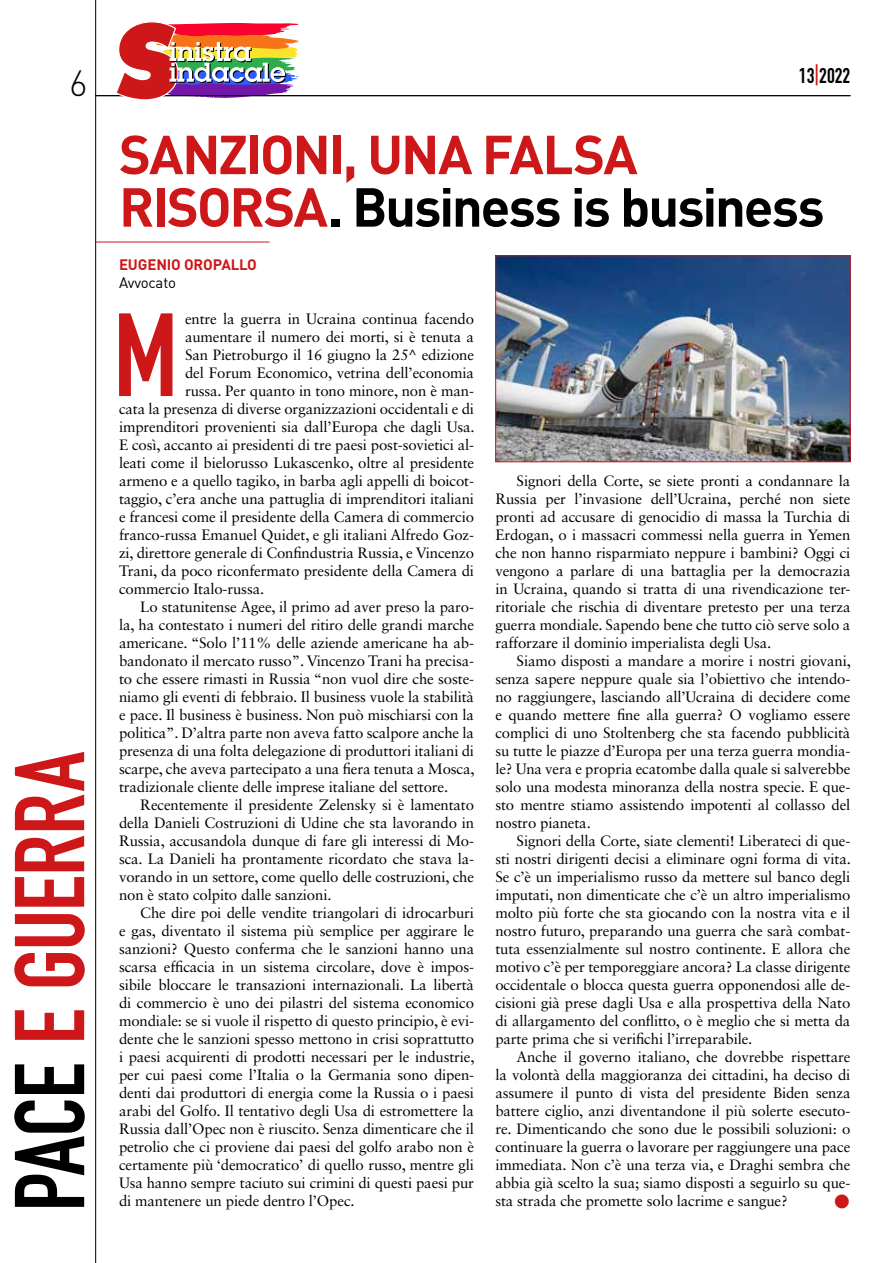
<style>
.page{position:relative;width:893px;height:1263px;background:#fff}
.page>*{position:absolute;margin:0;border:0;box-sizing:border-box;transform-origin:0 0}
.t1{font:116.1px "DIN Engschrift Std";color:#cd1719}
.t2{font:97.35px "DIN Engschrift Std";letter-spacing:-.01em;color:#cd1719}
.t3{font:700 54px/52.5px "DIN";letter-spacing:-.035em;color:#cd1719}
.t4{font:300 36px "DIN";color:#000}
.t5{font:21px "DIN Engschrift Std";color:#000}
.t6{font:15px/18px "Sabon LT Std";letter-spacing:-.01em;color:#000;text-align:justify}
.t7{font:700 15px "DIN";letter-spacing:-.01em;color:#cd1719}
.t8{font:15px "DIN";letter-spacing:-.02em;color:#000}
.t9{font:15px "Zapf Dingbats IT Cby BT";color:#cd1719}
.s1{color:#000}
.s2{color:#cd1719}
</style>
<div class="page">
<hr style="left:95px;top:95px;width:755px;height:1px;background:#000">
<hr style="left:95px;top:0;width:1px;height:1263px;background:#000">
<svg style="left:115px;top:22px;width:184px;height:78px"></svg>
<hr style="left:96px;top:242px;width:174px;height:1px;background:#cd1719">
<img style="left:497px;top:257px;width:351px;height:203px">
<div style="left:495px;top:255px;width:355px;height:207px;border:1px solid #cd1719"></div>
<h3 class="t4" style="left:69px;top:61px;width:20px">6</h3>
<h2 class="t2" style="left:-7px;top:1211px;width:461px;rotate:-90deg"><span class="s1">PACE</span> E GUERRA</h2>
<h3 class="t5" style="left:799px;top:63px;width:53px">13<span class="s2">|</span>2022</h3>
<h3 class="t3" style="left:119px;top:126px;width:707px">SANZIONI, UNA FALSA<br>RISORSA<span class="s1">. Business is business</span></h3>
<p class="t7" style="left:119px;top:255px;width:139px">EUGENIO OROPALLO</p>
<p class="t8" style="left:119px;top:273px;width:58px">Avvocato</p>
<h1 class="t1" style="left:113px;top:287px;width:66px">M</h1>
<p class="t6" style="left:185px;top:310px;width:291px">entre la guerra in Ucraina continua facendo</p>
<p class="t6" style="left:185px;top:328px;width:291px">aumentare il numero dei morti, si è tenuta a</p>
<p class="t6" style="left:185px;top:346px;width:291px">San Pietroburgo il 16 giugno la 25^ edizione</p>
<p class="t6" style="left:185px;top:364px;width:291px">del Forum Economico, vetrina dell’economia</p>
<p class="t6" style="left:185px;top:382px;width:291px">russa. Per quanto in tono minore, non è man-</p>
<p class="t6" style="left:119px;top:400px;width:357px">cata la presenza di diverse organizzazioni occidentali e di</p>
<p class="t6" style="left:119px;top:418px;width:357px">imprenditori provenienti sia dall’Europa che dagli Usa.</p>
<p class="t6" style="left:119px;top:436px;width:357px">E così, accanto ai presidenti di tre paesi post-sovietici al-</p>
<p class="t6" style="left:119px;top:454px;width:357px">leati come il bielorusso Lukascenko, oltre al presidente</p>
<p class="t6" style="left:119px;top:472px;width:357px">armeno e a quello tagiko, in barba agli appelli di boicot-</p>
<p class="t6" style="left:119px;top:490px;width:357px">taggio, c’era anche una pattuglia di imprenditori italiani</p>
<p class="t6" style="left:119px;top:508px;width:357px">e francesi come il presidente della Camera di commercio</p>
<p class="t6" style="left:119px;top:526px;width:357px">franco-russa Emanuel Quidet, e gli italiani Alfredo Goz-</p>
<p class="t6" style="left:119px;top:544px;width:357px">zi, direttore generale di Confindustria Russia, e Vincenzo</p>
<p class="t6" style="left:119px;top:562px;width:357px">Trani, da poco riconfermato presidente della Camera di</p>
<p class="t6" style="left:119px;top:580px;width:147px">commercio Italo-russa.</p>
<p class="t6" style="left:140px;top:598px;width:335px">Lo statunitense Agee, il primo ad aver preso la paro-</p>
<p class="t6" style="left:119px;top:616px;width:357px">la, ha contestato i numeri del ritiro delle grandi marche</p>
<p class="t6" style="left:119px;top:634px;width:357px">americane. “Solo l’11% delle aziende americane ha ab-</p>
<p class="t6" style="left:119px;top:652px;width:357px">bandonato il mercato russo”. Vincenzo Trani ha precisa-</p>
<p class="t6" style="left:119px;top:670px;width:357px">to che essere rimasti in Russia “non vuol dire che soste-</p>
<p class="t6" style="left:119px;top:688px;width:357px">niamo gli eventi di febbraio. Il business vuole la stabilità</p>
<p class="t6" style="left:119px;top:706px;width:357px">e pace. Il business è business. Non può mischiarsi con la</p>
<p class="t6" style="left:119px;top:724px;width:357px">politica”. D’altra parte non aveva fatto scalpore anche la</p>
<p class="t6" style="left:119px;top:742px;width:357px">presenza di una folta delegazione di produttori italiani di</p>
<p class="t6" style="left:119px;top:760px;width:357px">scarpe, che aveva partecipato a una fiera tenuta a Mosca,</p>
<p class="t6" style="left:119px;top:778px;width:331px">tradizionale cliente delle imprese italiane del settore.</p>
<p class="t6" style="left:140px;top:796px;width:335px">Recentemente il presidente Zelensky si è lamentato</p>
<p class="t6" style="left:119px;top:814px;width:357px">della Danieli Costruzioni di Udine che sta lavorando in</p>
<p class="t6" style="left:119px;top:832px;width:357px">Russia, accusandola dunque di fare gli interessi di Mo-</p>
<p class="t6" style="left:119px;top:850px;width:357px">sca. La Danieli ha prontamente ricordato che stava la-</p>
<p class="t6" style="left:119px;top:868px;width:357px">vorando in un settore, come quello delle costruzioni, che</p>
<p class="t6" style="left:119px;top:886px;width:214px">non è stato colpito dalle sanzioni.</p>
<p class="t6" style="left:140px;top:904px;width:335px">Che dire poi delle vendite triangolari di idrocarburi</p>
<p class="t6" style="left:119px;top:922px;width:356px">e gas, diventato il sistema più semplice per aggirare le</p>
<p class="t6" style="left:119px;top:940px;width:357px">sanzioni? Questo conferma che le sanzioni hanno una</p>
<p class="t6" style="left:119px;top:958px;width:356px">scarsa efficacia in un sistema circolare, dove è impos-</p>
<p class="t6" style="left:119px;top:976px;width:357px">sibile bloccare le transazioni internazionali. La libertà</p>
<p class="t6" style="left:119px;top:994px;width:357px">di commercio è uno dei pilastri del sistema economico</p>
<p class="t6" style="left:119px;top:1012px;width:357px">mondiale: se si vuole il rispetto di questo principio, è evi-</p>
<p class="t6" style="left:119px;top:1030px;width:357px">dente che le sanzioni spesso mettono in crisi soprattutto</p>
<p class="t6" style="left:119px;top:1048px;width:357px">i paesi acquirenti di prodotti necessari per le industrie,</p>
<p class="t6" style="left:119px;top:1066px;width:357px">per cui paesi come l’Italia o la Germania sono dipen-</p>
<p class="t6" style="left:119px;top:1084px;width:357px">denti dai produttori di energia come la Russia o i paesi</p>
<p class="t6" style="left:119px;top:1102px;width:357px">arabi del Golfo. Il tentativo degli Usa di estromettere la</p>
<p class="t6" style="left:119px;top:1120px;width:357px">Russia dall’Opec non è riuscito. Senza dimenticare che il</p>
<p class="t6" style="left:119px;top:1138px;width:357px">petrolio che ci proviene dai paesi del golfo arabo non è</p>
<p class="t6" style="left:119px;top:1156px;width:357px">certamente più ‘democratico’ di quello russo, mentre gli</p>
<p class="t6" style="left:119px;top:1174px;width:357px">Usa hanno sempre taciuto sui crimini di questi paesi pur</p>
<p class="t6" style="left:119px;top:1192px;width:237px">di mantenere un piede dentro l’Opec.</p>
<p class="t6" style="left:495px;top:472px;width:357px;text-indent:21px">Signori della Corte, se siete pronti a condannare la Russia per l’invasione dell’Ucraina, perché non siete pronti ad accusare di genocidio di massa la Turchia di Erdogan, o i massacri commessi nella guerra in Yemen che non hanno risparmiato neppure i bambini? Oggi ci vengono a parlare di una battaglia per la democrazia in Ucraina, quando si tratta di una rivendicazione ter&shy;ritoriale che rischia di diventare pretesto per una terza guerra mondiale. Sapendo bene che tutto ciò serve solo a rafforzare il dominio imperialista degli Usa.</p>
<p class="t6" style="left:495px;top:652px;width:357px;text-indent:21px">Siamo disposti a mandare a morire i nostri giovani, senza sapere neppure quale sia l’obiettivo che intendo&shy;no raggiungere, lasciando all’Ucraina di decidere come e quando mettere fine alla guerra? O vogliamo essere complici di uno Stoltenberg che sta facendo pubblicità su tutte le piazze d’Europa per una terza guerra mondia&shy;le? Una vera e propria ecatombe dalla quale si salverebbe solo una modesta minoranza della nostra specie. E que&shy;sto mentre stiamo assistendo impotenti al collasso del nostro pianeta.</p>
<p class="t6" style="left:495px;top:832px;width:357px;text-indent:21px">Signori della Corte, siate clementi! Liberateci di que&shy;sti nostri dirigenti decisi a eliminare ogni forma di vita.<br>Se c’è un imperialismo russo da mettere sul banco degli imputati, non dimenticate che c’è un altro imperialismo molto più forte che sta giocando con la nostra vita e il nostro futuro, preparando una guerra che sarà combat&shy;tuta essenzialmente sul nostro continente. E allora che motivo c’è per temporeggiare ancora? La classe dirigente occidentale o blocca questa guerra opponendosi alle de&shy;cisioni già prese dagli Usa e alla prospettiva della Nato di allargamento del conflitto, o è meglio che si metta da parte prima che si verifichi l’irreparabile.</p>
<p class="t6" style="left:495px;top:1048px;width:357px;text-indent:21px">Anche il governo italiano, che dovrebbe rispettare la volontà della maggioranza dei cittadini, ha deciso di assumere il punto di vista del presidente Biden senza battere ciglio, anzi diventandone il più solerte esecuto&shy;re. Dimenticando che sono due le possibili soluzioni: o continuare la guerra o lavorare per raggiungere una pace immediata. Non c’è una terza via, e Draghi sembra che abbia già scelto la sua; siamo disposti a seguirlo su que&shy;sta strada che promette solo lacrime e sangue?</p>
<p class="t9" style="left:834px;top:1194px;width:16px">●</p>
</div>
